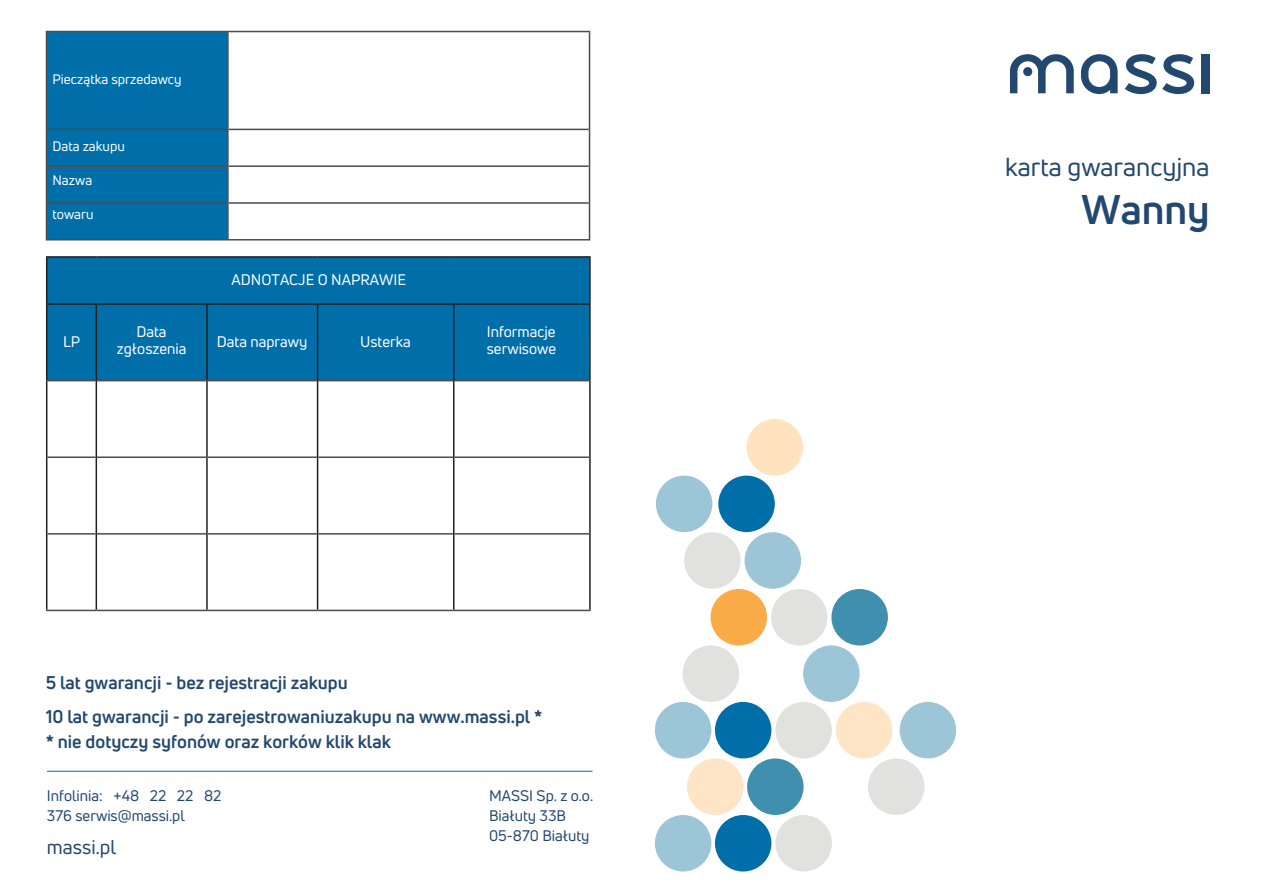
<style>
.page{position:relative;width:1263px;height:894px;background:#fff}
.page>*{position:absolute;margin:0;border:0;box-sizing:border-box;transform-origin:0 0}
.t1{font:700 40.5px "Uni Neue";color:#23486f}
.t2{font:25.5px "Uni Neue";color:#23486f}
.t3{font:19.5px "Uni Neue";color:#23486f}
.t4{font:700 18px/33.8px "Uni Neue";color:#23486f}
.t5{font:15px/20.2px "Uni Neue";color:#23486f}
.t6{font:15px/16.8px "Uni Neue";color:#fff;text-align:center}
.t7{font:13.5px "Uni Neue";color:#fff}
</style>
<div class="page">
<div style="left:47px;top:32px;width:180px;height:207px;background:#006fa9"></div>
<svg style="left:229px;top:32px;width:360px;height:207px"></svg>
<hr style="left:47px;top:129px;width:180px;height:1px;background:#4c4c4e">
<hr style="left:229px;top:129px;width:360px;height:1px;background:#4c4c4e">
<hr style="left:47px;top:165px;width:180px;height:2px;background:#4c4c4e">
<hr style="left:229px;top:165px;width:360px;height:2px;background:#4c4c4e">
<hr style="left:47px;top:202px;width:180px;height:2px;background:#4c4c4e">
<hr style="left:229px;top:202px;width:360px;height:2px;background:#4c4c4e">
<hr style="left:46px;top:239px;width:182px;height:1px;background:#4c4c4e">
<hr style="left:228px;top:239px;width:362px;height:1px;background:#4c4c4e">
<hr style="left:46px;top:31px;width:182px;height:1px;background:#4c4c4e">
<hr style="left:46px;top:32px;width:1px;height:97px;background:#4c4c4e">
<hr style="left:46px;top:129px;width:1px;height:37px;background:#4c4c4e">
<hr style="left:46px;top:166px;width:1px;height:37px;background:#4c4c4e">
<hr style="left:46px;top:203px;width:1px;height:36px;background:#4c4c4e">
<hr style="left:228px;top:31px;width:362px;height:1px;background:#4c4c4e">
<hr style="left:227px;top:32px;width:2px;height:97px;background:#4c4c4e">
<hr style="left:589px;top:32px;width:1px;height:97px;background:#4c4c4e">
<hr style="left:227px;top:129px;width:2px;height:37px;background:#4c4c4e">
<hr style="left:589px;top:129px;width:1px;height:37px;background:#4c4c4e">
<hr style="left:227px;top:166px;width:2px;height:37px;background:#4c4c4e">
<hr style="left:589px;top:166px;width:1px;height:37px;background:#4c4c4e">
<hr style="left:227px;top:203px;width:2px;height:36px;background:#4c4c4e">
<hr style="left:589px;top:203px;width:1px;height:36px;background:#4c4c4e">
<div style="left:47px;top:257px;width:543px;height:47px;background:#006fa9"></div>
<div style="left:47px;top:305px;width:542px;height:75px;background:#006fa9"></div>
<svg style="left:47px;top:381px;width:542px;height:228px"></svg>
<hr style="left:47px;top:380px;width:49px;height:1px;background:#4c4c4e">
<hr style="left:97px;top:380px;width:109px;height:1px;background:#4c4c4e">
<hr style="left:208px;top:380px;width:109px;height:1px;background:#4c4c4e">
<hr style="left:318px;top:380px;width:135px;height:1px;background:#4c4c4e">
<hr style="left:454px;top:380px;width:135px;height:1px;background:#4c4c4e">
<hr style="left:47px;top:456px;width:49px;height:2px;background:#4c4c4e">
<hr style="left:97px;top:456px;width:109px;height:2px;background:#4c4c4e">
<hr style="left:208px;top:456px;width:109px;height:2px;background:#4c4c4e">
<hr style="left:318px;top:456px;width:135px;height:2px;background:#4c4c4e">
<hr style="left:454px;top:456px;width:135px;height:2px;background:#4c4c4e">
<hr style="left:47px;top:533px;width:49px;height:1px;background:#4c4c4e">
<hr style="left:97px;top:533px;width:109px;height:1px;background:#4c4c4e">
<hr style="left:208px;top:533px;width:109px;height:1px;background:#4c4c4e">
<hr style="left:318px;top:533px;width:135px;height:1px;background:#4c4c4e">
<hr style="left:454px;top:533px;width:135px;height:1px;background:#4c4c4e">
<hr style="left:46px;top:609px;width:50px;height:2px;background:#4c4c4e">
<hr style="left:96px;top:609px;width:111px;height:2px;background:#4c4c4e">
<hr style="left:207px;top:609px;width:111px;height:2px;background:#4c4c4e">
<hr style="left:318px;top:609px;width:136px;height:2px;background:#4c4c4e">
<hr style="left:454px;top:609px;width:137px;height:2px;background:#4c4c4e">
<hr style="left:46px;top:305px;width:1px;height:75px;background:#231f20">
<hr style="left:46px;top:380px;width:1px;height:77px;background:#231f20">
<hr style="left:46px;top:457px;width:1px;height:76px;background:#231f20">
<hr style="left:46px;top:533px;width:1px;height:76px;background:#231f20">
<hr style="left:96px;top:305px;width:1px;height:75px;background:#231f20">
<hr style="left:96px;top:380px;width:1px;height:77px;background:#231f20">
<hr style="left:96px;top:457px;width:1px;height:76px;background:#231f20">
<hr style="left:96px;top:533px;width:1px;height:76px;background:#231f20">
<hr style="left:206px;top:305px;width:2px;height:75px;background:#231f20">
<hr style="left:206px;top:380px;width:2px;height:77px;background:#231f20">
<hr style="left:206px;top:457px;width:2px;height:76px;background:#231f20">
<hr style="left:206px;top:533px;width:2px;height:76px;background:#231f20">
<hr style="left:317px;top:305px;width:1px;height:75px;background:#231f20">
<hr style="left:317px;top:380px;width:1px;height:77px;background:#231f20">
<hr style="left:317px;top:457px;width:1px;height:76px;background:#231f20">
<hr style="left:317px;top:533px;width:1px;height:76px;background:#231f20">
<hr style="left:453px;top:305px;width:1px;height:75px;background:#231f20">
<hr style="left:589px;top:305px;width:2px;height:75px;background:#231f20">
<hr style="left:453px;top:380px;width:1px;height:77px;background:#231f20">
<hr style="left:589px;top:380px;width:2px;height:77px;background:#231f20">
<hr style="left:453px;top:457px;width:1px;height:76px;background:#231f20">
<hr style="left:589px;top:457px;width:2px;height:76px;background:#231f20">
<hr style="left:453px;top:533px;width:1px;height:76px;background:#231f20">
<hr style="left:589px;top:533px;width:2px;height:76px;background:#231f20">
<hr style="left:46px;top:256px;width:50px;height:1px;background:#231f20">
<hr style="left:46px;top:257px;width:1px;height:46px;background:#231f20">
<hr style="left:96px;top:256px;width:111px;height:1px;background:#231f20">
<hr style="left:207px;top:256px;width:111px;height:1px;background:#231f20">
<hr style="left:318px;top:256px;width:136px;height:1px;background:#231f20">
<hr style="left:454px;top:256px;width:137px;height:1px;background:#231f20">
<hr style="left:589px;top:257px;width:2px;height:46px;background:#231f20">
<hr style="left:46px;top:303px;width:50px;height:2px;background:#231f20">
<hr style="left:96px;top:303px;width:111px;height:2px;background:#231f20">
<hr style="left:207px;top:303px;width:111px;height:2px;background:#231f20">
<hr style="left:318px;top:303px;width:136px;height:2px;background:#231f20">
<hr style="left:454px;top:303px;width:137px;height:2px;background:#231f20">
<hr style="left:47px;top:770px;width:546px;height:1px;background:#006fa9">
<div style="left:683px;top:645px;width:56px;height:56px;background:#e1e1e0;border-radius:50%"></div>
<div style="left:715px;top:701px;width:56px;height:57px;background:#006fa9;border-radius:50%"></div>
<div style="left:775px;top:701px;width:57px;height:57px;background:#e1e1e0;border-radius:50%"></div>
<div style="left:655px;top:701px;width:56px;height:57px;background:#9cc5d8;border-radius:50%"></div>
<div style="left:836px;top:701px;width:56px;height:57px;background:#ffe4c5;border-radius:50%"></div>
<div style="left:747px;top:758px;width:57px;height:56px;background:#408faf;border-radius:50%"></div>
<div style="left:687px;top:758px;width:56px;height:56px;background:#ffe4c5;border-radius:50%"></div>
<div style="left:868px;top:758px;width:56px;height:56px;background:#e1e1e0;border-radius:50%"></div>
<div style="left:803px;top:645px;width:57px;height:56px;background:#9cc5d8;border-radius:50%"></div>
<div style="left:900px;top:701px;width:56px;height:57px;background:#9cc5d8;border-radius:50%"></div>
<div style="left:710px;top:588px;width:57px;height:57px;background:#fbaa48;border-radius:50%"></div>
<div style="left:771px;top:588px;width:56px;height:57px;background:#e1e1e0;border-radius:50%"></div>
<div style="left:831px;top:588px;width:57px;height:57px;background:#408faf;border-radius:50%"></div>
<div style="left:684px;top:532px;width:57px;height:56px;background:#e1e1e0;border-radius:50%"></div>
<div style="left:745px;top:532px;width:56px;height:56px;background:#9cc5d8;border-radius:50%"></div>
<div style="left:656px;top:475px;width:56px;height:57px;background:#9cc5d8;border-radius:50%"></div>
<div style="left:718px;top:475px;width:57px;height:57px;background:#006fa9;border-radius:50%"></div>
<div style="left:747px;top:419px;width:56px;height:56px;background:#ffe3bf;border-radius:50%"></div>
<div style="left:715px;top:814px;width:56px;height:57px;background:#006fa9;border-radius:50%"></div>
<div style="left:775px;top:814px;width:57px;height:57px;background:#e1e1e0;border-radius:50%"></div>
<div style="left:655px;top:814px;width:56px;height:57px;background:#9cc5d8;border-radius:50%"></div>
<div style="left:1202px;top:55px;width:7px;height:38px;background:#23486f"></div>
<svg style="left:1125px;top:54px;width:69px;height:40px"></svg>
<svg style="left:1010px;top:54px;width:64px;height:39px"></svg>
<svg style="left:1081px;top:54px;width:37px;height:40px"></svg>
<h5 class="t7" style="left:52px;top:69px;width:131px">Pieczątka sprzedawcy</h5>
<h5 class="t7" style="left:52px;top:137px;width:74px">Data zakupu</h5>
<h3 class="t7" style="left:52px;top:171px;width:41px">Nazwa</h3>
<h3 class="t7" style="left:52px;top:205px;width:43px">towaru</h3>
<p class="t6" style="left:63px;top:332px;width:19px">LP</p>
<p class="t6" style="left:117px;top:322px;width:71px">Data zgłoszenia</p>
<h4 class="t6" style="left:232px;top:270px;width:176px">ADNOTACJE O NAPRAWIE</h4>
<h5 class="t6" style="left:217px;top:332px;width:92px">Data naprawy</h5>
<h5 class="t6" style="left:360px;top:332px;width:52px">Usterka</h5>
<h5 class="t6" style="left:487px;top:322px;width:71px;text-align:left">Informacje serwisowe</h5>
<h3 class="t4" style="left:46px;top:665px;width:498px">5 lat gwarancji - bez rejestracji zakupu<br>10 lat gwarancji - po zarejestrowaniuzakupu na www.massi.pl *</h3>
<h3 class="t4" style="left:46px;top:723px;width:347px">* nie dotyczy syfonów oraz korków klik klak</h3>
<h4 class="t5" style="left:47px;top:784px;width:176px">Infolinia: +48 22 22 82<br>376 serwis@massi.pl</h4>
<h2 class="t3" style="left:47px;top:833px;width:71px">massi.pl</h2>
<h5 class="t5" style="left:489px;top:784px;width:106px">MASSI Sp. z o.o.<br>Białuty 33B<br>05-870 Białuty</h5>
<p class="t2" style="left:1005px;top:149px;width:206px">karta gwarancyjna</p>
<p class="t1" style="left:1081px;top:181px;width:130px">Wanny</p>
</div>
